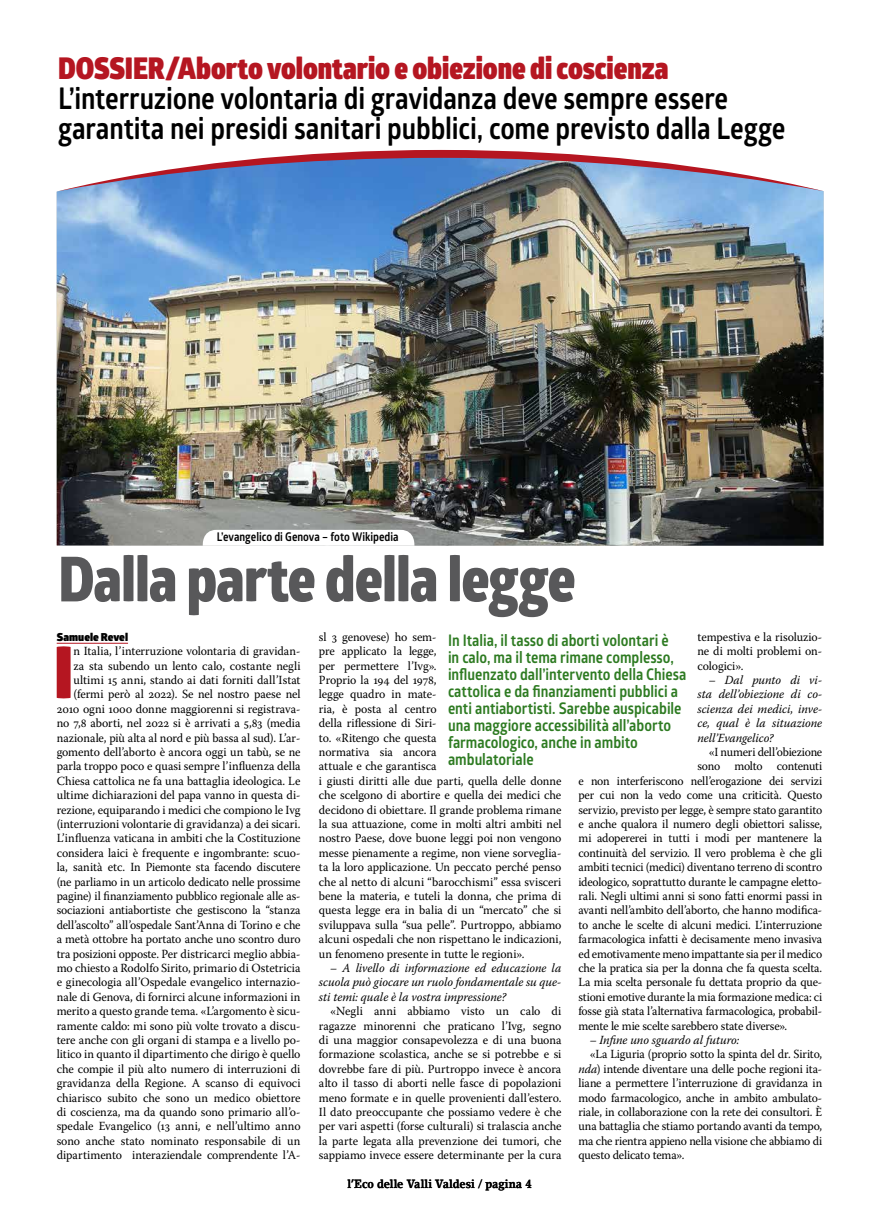
<style>
.page{position:relative;width:879px;height:1219px;background:#fff}
.page>*{position:absolute;margin:0;border:0;box-sizing:border-box;transform-origin:0 0}
.t1{font:900 72.4px "Glober";color:#b51621;scale:.88 1}
.t2{font:800 62px "Glober";letter-spacing:-.015em;color:#58585a;scale:.88 1}
.t3{font:700 30px/30px "Glober";letter-spacing:-.005em;color:#000;scale:.88 1}
.t4{font:900 30px "Glober";color:#b51621;scale:.88 1}
.t5{font:700 16px/17px "Glober";color:#2e7b22;scale:.88 1}
.t6{font:12.4px/14.4px "Warnock Pro";letter-spacing:-.01em;color:#000;text-align:justify;scale:.96 1}
.t7{font:12.4px/14.4px "Warnock Pro";letter-spacing:-.01em;color:#000;text-align:justify;scale:.95 1}
.t8{font:italic 12.4px/14.4px "Warnock Pro";letter-spacing:-.005em;color:#000;text-align:justify;scale:.96 1}
.t9{font:700 12px "Glober";color:#000;scale:.88 1}
.t10{font:700 12px "Lino Letter Std";letter-spacing:-.005em;color:#000;scale:.88 1}
.t11{font:900 11px "Glober";letter-spacing:.01em;color:#000}
.s1{font-style:italic}
</style>
<div class="page">
<img style="left:57px;top:191px;width:766px;height:355px">
<svg style="left:59px;top:150px;width:764px;height:41px"></svg>
<svg style="left:201px;top:530px;width:215px;height:16px"></svg>
<hr style="left:57px;top:643px;width:71px;height:1px;background:#b51621">
<h3 class="t4" style="left:58px;top:45px;width:695px">DOSSIER/Aborto volontario e obiezione di coscienza</h3>
<h3 class="t3" style="left:58px;top:83px;width:828px">L’interruzione volontaria di gravidanza deve sempre essere garantita nei presidi sanitari pubblici, come previsto dalla Legge</h3>
<p class="t9" style="left:217px;top:529px;width:208px">L’evangelico di Genova – foto Wikipedia</p>
<h2 class="t2" style="left:58px;top:533px;width:589px">Dalla parte della legge</h2>
<p class="t6" style="left:319px;top:629px;width:254px;text-align:left">sl 3 genovese) ho sem-<br>pre applicato la legge,<br>per permettere l’Ivg».<br>Proprio la 194 del 1978,<br>legge quadro in mate-<br>ria, è posta al centro<br>della riflessione di Siri-<br>to. «Ritengo che questa<br>normativa sia ancora<br>attuale e che garantisca<br>i giusti diritti alle due parti, quella delle donne che scelgono di abortire e quella dei medici che decidono di obiettare. Il grande problema rimane la sua attuazione, come in molti altri ambiti nel nostro Paese, dove buone leggi poi non vengono messe pienamente a regime, non viene sorveglia&shy;ta la loro applicazione. Un peccato perché penso che al netto di alcuni “barocchismi” essa svisceri bene la materia, e tuteli la donna, che prima di questa legge era in balia di un “mercato” che si sviluppava sulla “sua pelle”. Purtroppo, abbiamo alcuni ospedali che non rispettano le indicazioni, un fenomeno presente in tutte le regioni».</p>
<p class="t8" style="left:319px;top:960px;width:254px;text-indent:11px">– A livello di informazione ed educazione la scuola può giocare un ruolo fondamentale su que&shy;sti temi: quale è la vostra impressione?</p>
<p class="t6" style="left:319px;top:1004px;width:254px;text-indent:11px">«Negli anni abbiamo visto un calo di ragazze minorenni che praticano l’Ivg, segno di una maggior consapevolezza e di una buona formazione scolastica, anche se si potrebbe e si dovrebbe fare di più. Purtroppo invece è ancora alto il tasso di aborti nelle fasce di popolazioni meno formate e in quelle provenienti dall’estero.<br>Il dato preoccupante che possiamo vedere è che per vari aspetti (forse culturali) si tralascia anche la parte legata alla prevenzione dei tumori, che sappiamo invece essere determinante per la cura</p>
<p class="t6" style="left:697px;top:629px;width:131px">tempestiva e la risoluzio&shy;ne di molti problemi on&shy;cologici».</p>
<p class="t8" style="left:697px;top:673px;width:131px;text-indent:11px">– Dal punto di vi&shy;sta dell’obiezione di co&shy;scienza dei medici, inve&shy;ce, qual è la situazione nell’Evangelico?</p>
<p class="t7" style="left:709px;top:745px;width:121px">«I numeri dell’obiezione</p>
<p class="t7" style="left:697px;top:759px;width:133px">sono molto contenuti</p>
<p class="t7" style="left:578px;top:773px;width:258px">e non interferiscono nell’erogazione dei servizi</p>
<p class="t7" style="left:578px;top:788px;width:258px">per cui non la vedo come una criticità. Questo</p>
<p class="t7" style="left:578px;top:802px;width:258px">servizio, previsto per legge, è sempre stato garantito</p>
<p class="t7" style="left:578px;top:817px;width:258px">e anche qualora il numero degli obiettori salisse,</p>
<p class="t7" style="left:578px;top:831px;width:258px">mi adopererei in tutti i modi per mantenere la</p>
<p class="t7" style="left:578px;top:845px;width:258px">continuità del servizio. Il vero problema è che gli</p>
<p class="t7" style="left:578px;top:860px;width:258px">ambiti tecnici (medici) diventano terreno di scontro</p>
<p class="t7" style="left:578px;top:874px;width:258px">ideologico, soprattutto durante le campagne eletto-</p>
<p class="t7" style="left:578px;top:889px;width:258px">rali. Negli ultimi anni si sono fatti enormi passi in</p>
<p class="t7" style="left:578px;top:903px;width:258px">avanti nell’ambito dell’aborto, che hanno modifica-</p>
<p class="t7" style="left:578px;top:917px;width:258px">to anche le scelte di alcuni medici. L’interruzione</p>
<p class="t7" style="left:578px;top:932px;width:258px">farmacologica infatti è decisamente meno invasiva</p>
<p class="t7" style="left:578px;top:946px;width:258px">ed emotivamente meno impattante sia per il medico</p>
<p class="t7" style="left:578px;top:961px;width:258px">che la pratica sia per la donna che fa questa scelta.</p>
<p class="t7" style="left:578px;top:975px;width:258px">La mia scelta personale fu dettata proprio da que-</p>
<p class="t7" style="left:578px;top:989px;width:258px">stioni emotive durante la mia formazione medica: ci</p>
<p class="t7" style="left:578px;top:1004px;width:258px">fosse già stata l’alternativa farmacologica, probabil-</p>
<p class="t7" style="left:578px;top:1018px;width:221px">mente le mie scelte sarebbero state diverse».</p>
<p class="t8" style="left:590px;top:1033px;width:157px">– Infine uno sguardo al futuro:</p>
<p class="t7" style="left:578px;top:1047px;width:258px;text-indent:11px">«La Liguria (proprio sotto la spinta del dr. Sirito, <span class="s1">nda</span>) intende diventare una delle poche regioni ita&shy;liane a permettere l’interruzione di gravidanza in modo farmacologico, anche in ambito ambulato&shy;riale, in collaborazione con la rete dei consultori. È una battaglia che stiamo portando avanti da tempo, ma che rientra appieno nella visione che abbiamo di questo delicato tema».</p>
<p class="t11" style="left:57px;top:628px;width:73px">Samuele Revel</p>
<h1 class="t1" style="left:54px;top:617px;width:24px">I</h1>
<p class="t5" style="left:448px;top:632px;width:272px">In Italia, il tasso di aborti volontari è<br>in calo, ma il tema rimane complesso, influenzato dall’intervento della Chiesa cattolica e da finanziamenti pubblici a enti antiabortisti. Sarebbe auspicabile una maggiore accessibilità all’aborto farmacologico, anche in ambito ambulatoriale</p>
<p class="t6" style="left:57px;top:644px;width:255px;text-align:right">n Italia, l’interruzione volontaria di gravidan-<br>za sta subendo un lento calo, costante negli ultimi 15 anni, stando ai dati forniti dall’Istat (fermi però al 2022). Se nel nostro paese nel 2010 ogni 1000 donne maggiorenni si registrava&shy;no 7,8 aborti, nel 2022 si è arrivati a 5,83 (media nazionale, più alta al nord e più bassa al sud). L’ar&shy;gomento dell’aborto è ancora oggi un tabù, se ne parla troppo poco e quasi sempre l’influenza della Chiesa cattolica ne fa una battaglia ideologica. Le ultime dichiarazioni del papa vanno in questa di&shy;rezione, equiparando i medici che compiono le Ivg (interruzioni volontarie di gravidanza) a dei sicari.<br>L’influenza vaticana in ambiti che la Costituzione considera laici è frequente e ingombrante: scuo&shy;la, sanità etc. In Piemonte sta facendo discutere (ne parliamo in un articolo dedicato nelle prossime pagine) il finanziamento pubblico regionale alle as&shy;sociazioni antiabortiste che gestiscono la “stanza dell’ascolto” all’ospedale Sant’Anna di Torino e che a metà ottobre ha portato anche uno scontro duro tra posizioni opposte. Per districarci meglio abbia&shy;mo chiesto a Rodolfo Sirito, primario di Ostetricia e ginecologia all’Ospedale evangelico internazio&shy;nale di Genova, di fornirci alcune informazioni in merito a questo grande tema. «L’argomento è sicu&shy;ramente caldo: mi sono più volte trovato a discu&shy;tere anche con gli organi di stampa e a livello po&shy;litico in quanto il dipartimento che dirigo è quello che compie il più alto numero di interruzioni di gravidanza della Regione. A scanso di equivoci chiarisco subito che sono un medico obiettore di coscienza, ma da quando sono primario all’o&shy;spedale Evangelico (13 anni, e nell’ultimo anno sono anche stato nominato responsabile di un dipartimento interaziendale comprendente l’A-</p>
<p class="t10" style="left:347px;top:1176px;width:211px">l’Eco delle Valli Valdesi / pagina 4</p>
</div>
